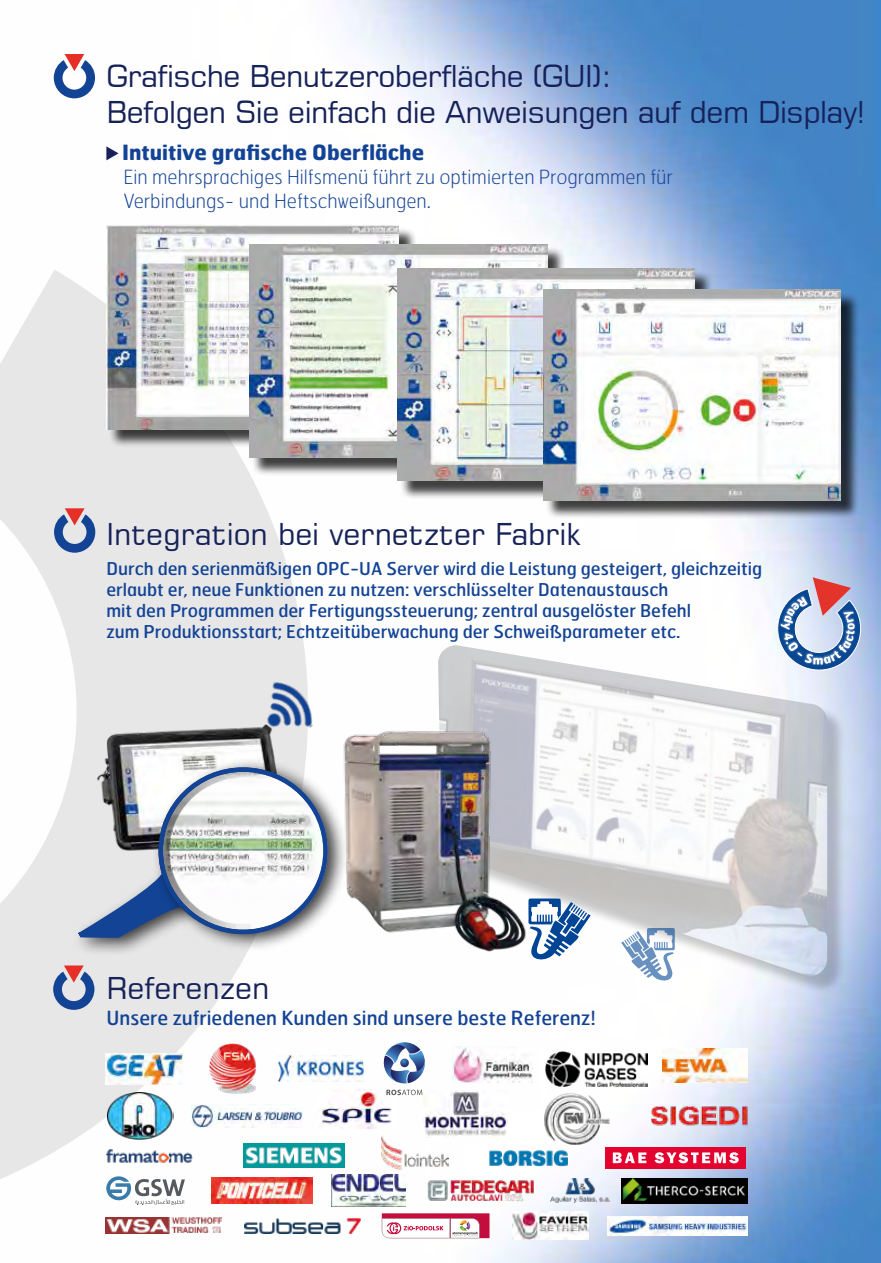
<style>
.page{position:relative;width:881px;height:1263px;background:#fff}
.page>*{position:absolute;margin:0;border:0;box-sizing:border-box;transform-origin:0 0}
.t1{font:30px/36px "Square 721 BT";letter-spacing:-.02em;color:#162259}
.t2{font:30px "Square 721 BT";color:#162259}
.t3{font:700 21px "Hermes";color:#134395}
.t4{font:100 19.5px/24px "Hermes";color:#134395}
.t5{font:19.5px "Hermes";color:#134395}
.t6{font:17.7px/21px "Hermes";color:#134395}
</style>
<div class="page">
<img style="left:53px;top:0;width:827px;height:1263px">
<svg style="left:0;top:258px;width:316px;height:971px;fill:#e7e7e7"></svg>
<hr style="left:0;top:1050px;width:1px;height:213px;background:#fff">
<img style="left:105px;top:1053px;width:78px;height:31px">
<img style="left:452px;top:1046px;width:80px;height:36px">
<img style="left:103px;top:1146px;width:93px;height:22px">
<img style="left:650px;top:1102px;width:103px;height:28px">
<img style="left:545px;top:1051px;width:102px;height:35px">
<img style="left:191px;top:1105px;width:111px;height:22px">
<img style="left:244px;top:1218px;width:116px;height:15px">
<svg style="left:106px;top:1176px;width:79px;height:29px"></svg>
<img style="left:106px;top:1218px;width:115px;height:16px">
<img style="left:332px;top:1175px;width:73px;height:31px">
<img style="left:209px;top:1044px;width:49px;height:50px">
<img style="left:550px;top:1179px;width:59px;height:23px">
<img style="left:542px;top:1092px;width:68px;height:54px">
<img style="left:211px;top:1178px;width:101px;height:25px">
<img style="left:380px;top:1135px;width:68px;height:35px">
<img style="left:512px;top:1212px;width:76px;height:27px">
<img style="left:621px;top:1178px;width:126px;height:25px">
<div style="left:604px;top:1147px;width:141px;height:22px;background:#e4032e"></div>
<svg style="left:654px;top:1152px;width:84px;height:11px"></svg>
<svg style="left:612px;top:1152px;width:34px;height:11px"></svg>
<img style="left:316px;top:1089px;width:80px;height:39px">
<svg style="left:53px;top:965px;width:41px;height:45px;background:#9294b4"></svg>
<img style="left:489px;top:1149px;width:79px;height:17px">
<img style="left:278px;top:1055px;width:85px;height:27px">
<img style="left:662px;top:1049px;width:85px;height:33px">
<img style="left:607px;top:1216px;width:139px;height:19px">
<img style="left:243px;top:1144px;width:101px;height:24px">
<img style="left:426px;top:1178px;width:108px;height:24px">
<img style="left:107px;top:1092px;width:66px;height:47px">
<svg style="left:381px;top:1213px;width:108px;height:25px"></svg>
<img style="left:423px;top:1090px;width:84px;height:47px">
<svg style="left:386px;top:1090px;width:36px;height:5px"></svg>
<svg style="left:381px;top:1042px;width:45px;height:42px"></svg>
<img style="left:768px;top:589px;width:95px;height:88px">
<svg style="left:772px;top:577px;width:90px;height:98px;background:#b2b2cc"></svg>
<img style="left:244px;top:669px;width:82px;height:83px">
<img style="left:96px;top:723px;width:193px;height:131px">
<div style="left:72px;top:862px;width:136px;height:94px;background:#000;opacity:.75"></div>
<svg style="left:79px;top:868px;width:73px;height:73px;background:#96a6c1"></svg>
<div style="left:152px;top:758px;width:197px;height:194px;background:#000;opacity:.75"></div>
<div style="left:247px;top:765px;width:82px;height:169px;background:#fff;opacity:.75"></div>
<div style="left:158px;top:765px;width:99px;height:169px;background:#000;opacity:.57"></div>
<div style="left:158px;top:767px;width:169px;height:167px;border:4px solid #134395;border-radius:50%"></div>
<div style="left:440px;top:648px;width:405px;height:347px;background:#000;opacity:.75"></div>
<img style="left:438px;top:645px;width:388px;height:331px">
<svg style="left:621px;top:928px;width:55px;height:55px"></svg>
<svg style="left:531px;top:898px;width:59px;height:64px"></svg>
<svg style="left:54px;top:508px;width:41px;height:45px;background:#9294b4"></svg>
<svg style="left:54px;top:54px;width:41px;height:44px"></svg>
<img style="left:335px;top:688px;width:196px;height:313px">
<svg style="left:106px;top:146px;width:12px;height:14px"></svg>
<div style="left:108px;top:227px;width:308px;height:221px;background:#000;opacity:.75"></div>
<img style="left:106px;top:224px;width:292px;height:206px">
<div style="left:252px;top:247px;width:313px;height:229px;background:#000;opacity:.75"></div>
<img style="left:249px;top:244px;width:298px;height:214px">
<div style="left:399px;top:270px;width:313px;height:229px;background:#000;opacity:.75"></div>
<img style="left:397px;top:268px;width:297px;height:213px">
<div style="left:545px;top:292px;width:314px;height:227px;background:#000;opacity:.75"></div>
<img style="left:543px;top:290px;width:297px;height:211px">
<h1 class="t1" style="left:106px;top:58px;width:759px">Grafische Benutzeroberfläche (GUI):<br>Befolgen Sie einfach die Anweisungen auf dem Display!</h1>
<p class="t3" style="left:122px;top:140px;width:303px">Intuitive grafische Oberfläche</p>
<p class="t4" style="left:123px;top:165px;width:550px">Ein mehrsprachiges Hilfsmenü führt zu optimierten Programmen für<br>Verbindungs- und Heftschweißungen.</p>
<h1 class="t2" style="left:106px;top:515px;width:476px">Integration bei vernetzter Fabrik</h1>
<p class="t6" style="left:106px;top:558px;width:657px">Durch den serienmäßigen OPC-UA Server wird die Leistung gesteigert, gleichzeitig erlaubt er, neue Funktionen zu nutzen: verschlüsselter Datenaustausch<br>mit den Programmen der Fertigungssteuerung; zentral ausgelöster Befehl<br>zum Produktionsstart; Echtzeitüberwachung der Schweißparameter etc.</p>
<h1 class="t2" style="left:106px;top:969px;width:164px">Referenzen</h1>
<p class="t5" style="left:106px;top:1007px;width:490px">Unsere zufriedenen Kunden sind unsere beste Referenz!</p>
</div>
